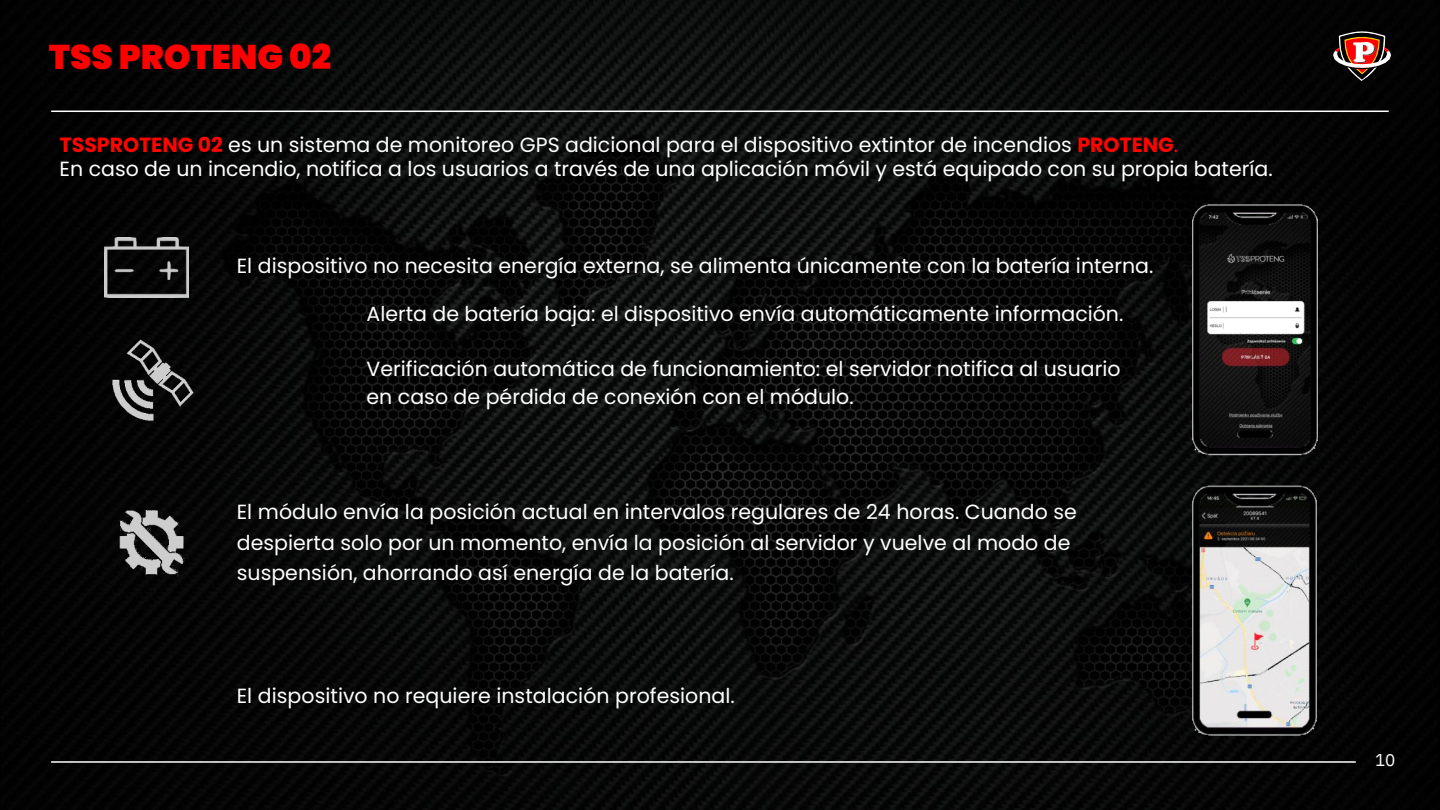
<style>
.page{position:relative;width:1440px;height:810px;background:#fff}
.page>*{position:absolute;margin:0;border:0;box-sizing:border-box;transform-origin:0 0}
.t1{font:900 34.2px "Poppins";color:#f00}
.t2{font:20.5px/30.8px "Poppins";color:#fff}
.t3{font:17px "IBM Plex Sans";color:#fff}
.s1{font-weight:700;color:#ff0301}
.s2{color:#ff0301}
</style>
<div class="page">
<img style="left:1px;top:0;width:1438px;height:809px">
<svg style="left:1333px;top:31px;width:58px;height:50px;background:#5d392f"></svg>
<img style="left:1354px;top:42px;width:20px;height:20px">
<hr style="left:51px;top:111px;width:1338px;height:1px;background:#fff">
<hr style="left:51px;top:761px;width:1305px;height:2px;background:#fff">
<img style="left:1188px;top:477px;width:134px;height:268px">
<img style="left:105px;top:237px;width:84px;height:60px">
<img style="left:100px;top:333px;width:99px;height:99px">
<img style="left:112px;top:508px;width:77px;height:69px">
<img style="left:1184px;top:199px;width:141px;height:263px">
<p class="t1" style="left:49px;top:33px;width:284px">TSS PROTENG 02</p>
<p class="t2" style="left:60px;top:129px;width:1120px"><span class="s1">TSSPROTENG 02</span> es un sistema de monitoreo GPS adicional para el dispositivo extintor de incendios <span class="s1">PROTENG</span><span class="s2">.</span></p>
<p class="t2" style="left:60px;top:153px;width:1215px">En caso de un incendio, notifica a los usuarios a través de una aplicación móvil y está equipado con su propia batería.</p>
<p class="t2" style="left:237px;top:250px;width:918px">El dispositivo no necesita energía externa, se alimenta únicamente con la batería interna.</p>
<p class="t2" style="left:367px;top:298px;width:758px">Alerta de batería baja: el dispositivo envía automáticamente información.</p>
<p class="t2" style="left:367px;top:354px;width:755px;line-height:28.5px">Verificación automática de funcionamiento: el servidor notifica al usuario en caso de pérdida de conexión con el módulo.</p>
<p class="t2" style="left:237px;top:496px;width:842px">El módulo envía la posición actual en intervalos regulares de 24 horas. Cuando se despierta solo por un momento, envía la posición al servidor y vuelve al modo de suspensión, ahorrando así energía de la batería.</p>
<p class="t2" style="left:237px;top:681px;width:500px">El dispositivo no requiere instalación profesional.</p>
<p class="t3" style="left:1375px;top:748px;width:22px">10</p>
</div>
